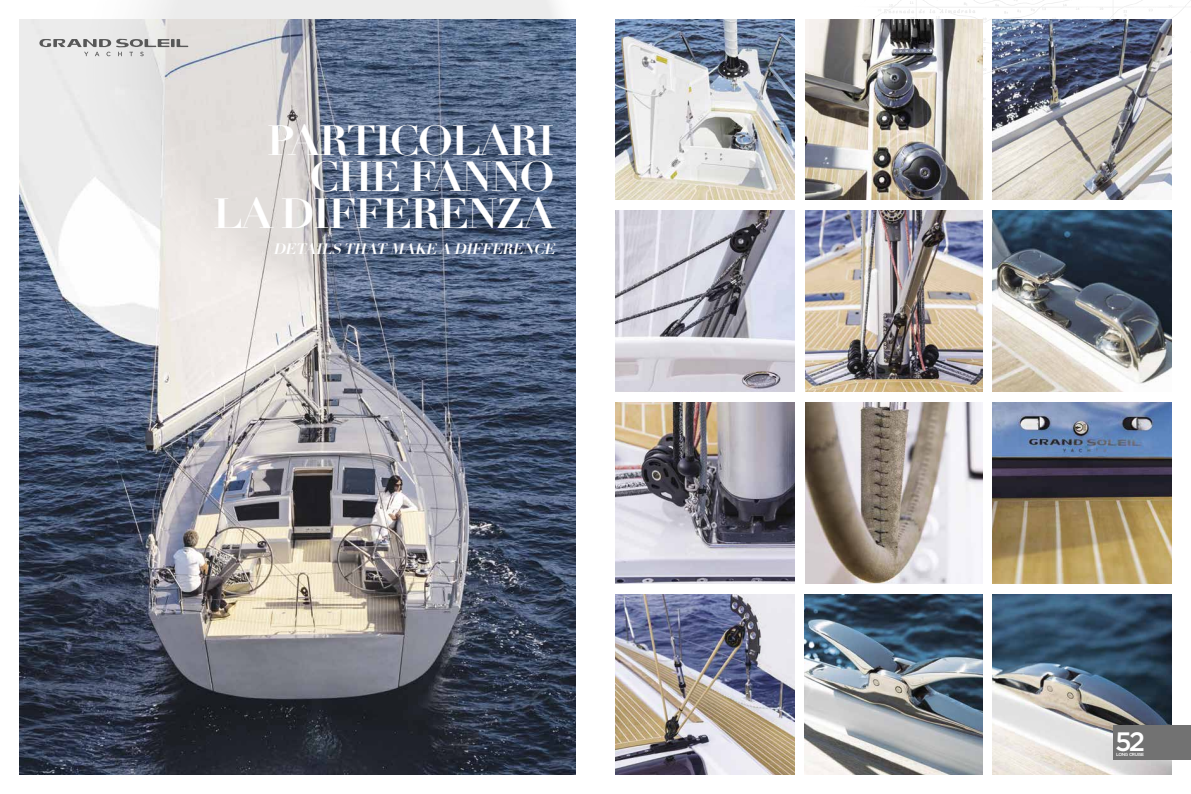
<style>
.page{position:relative;width:1191px;height:794px;background:#fff}
.page>*{position:absolute;margin:0;border:0;box-sizing:border-box;transform-origin:0 0}
.t1{font:700 41.56px/36.8px "Didot LH";letter-spacing:-.04em;color:#fff;text-align:right}
.t2{font:500 26.6px "Gotham";color:#fff}
.t3{font:italic 700 14.88px "Didot LH";color:#fff}
.t4{font:500 4.38px "Gotham";letter-spacing:-.085em;color:#fff}
</style>
<div class="page">
<img style="left:841px;top:0;width:350px;height:200px">
<img style="left:993px;top:402px;width:178px;height:181px">
<img style="left:615px;top:210px;width:179px;height:181px">
<img style="left:615px;top:20px;width:179px;height:180px">
<img style="left:993px;top:210px;width:178px;height:181px">
<img style="left:993px;top:20px;width:178px;height:180px">
<img style="left:805px;top:210px;width:177px;height:181px">
<img style="left:805px;top:20px;width:177px;height:180px">
<img style="left:805px;top:402px;width:177px;height:181px">
<img style="left:615px;top:402px;width:179px;height:181px">
<img style="left:20px;top:20px;width:555px;height:754px">
<svg style="left:67px;top:0;width:509px;height:298px;background:#a1a8b6"></svg>
<img style="left:993px;top:594px;width:178px;height:180px">
<img style="left:805px;top:594px;width:177px;height:180px">
<img style="left:615px;top:594px;width:179px;height:180px">
<svg style="left:39px;top:37px;width:149px;height:19px;background:#c7c7c6"></svg>
<hr style="left:1146px;top:725px;width:3px;height:35px;background:#fff">
<div style="left:1113px;top:725px;width:34px;height:35px;background:#727272"></div>
<div style="left:1148px;top:725px;width:43px;height:35px;background:#727272"></div>
<p class="t1" style="left:213px;top:122px;width:343px">PARTICOLARI<br>CHE FANNO<br>LA DIFFERENZA</p>
<p class="t3" style="left:273px;top:239px;width:287px">DETAILS THAT MAKE A DIFFERENCE</p>
<p class="t2" style="left:1115px;top:724px;width:31px">52</p>
<p class="t4" style="left:1116px;top:752px;width:29px">LONG CRUISE</p>
</div>
